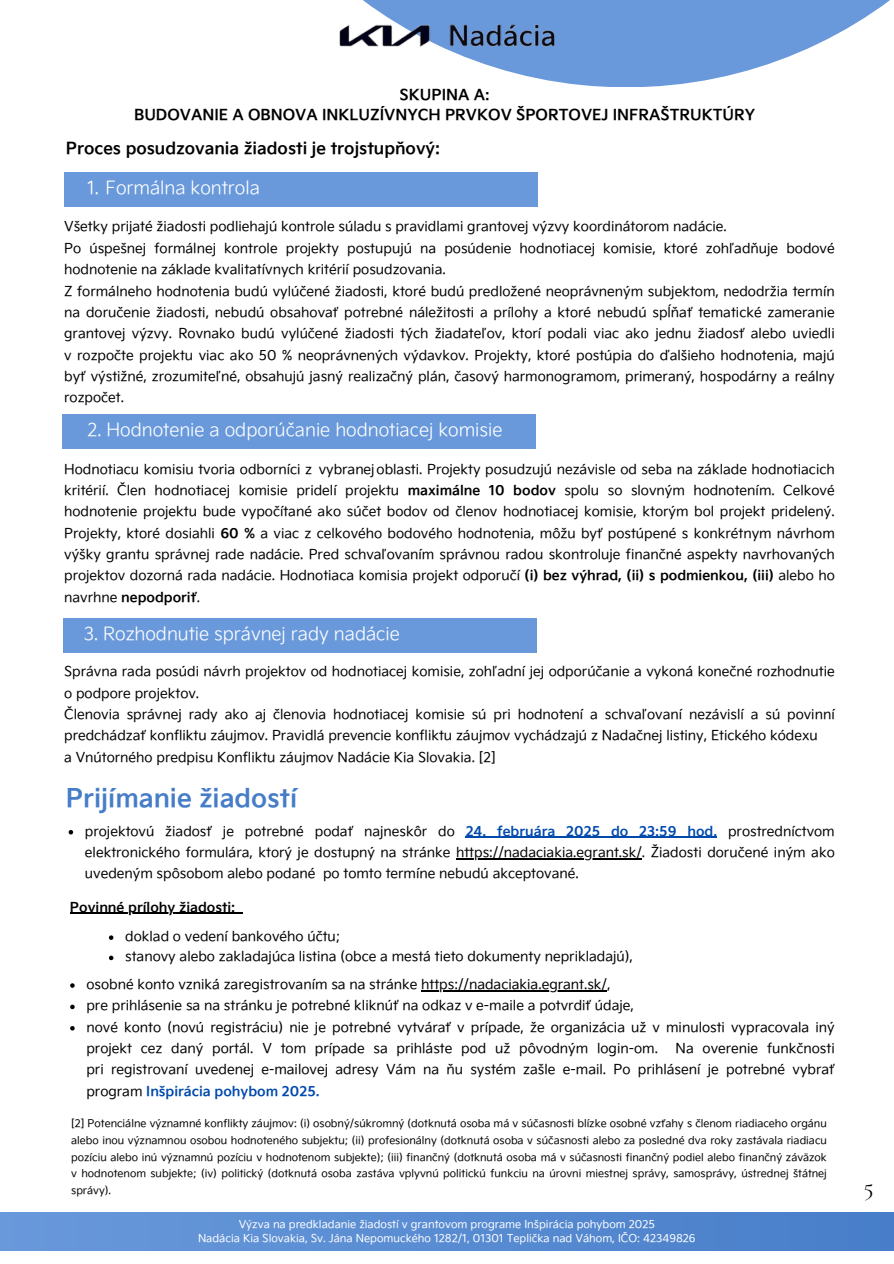
<style>
.page{position:relative;width:894px;height:1264px;background:#fff}
.page>*{position:absolute;margin:0;border:0;box-sizing:border-box;transform-origin:0 0}
.t1{font:25.5px "Kia Signature OTF Bold";color:#467dc8}
.t2{font:24px "Cormorant Garamond";color:#000}
.t3{font:18px "Kia Signature OTF Light";color:#fff}
.t4{font:16.5px "Kia Signature OTF Bold";color:#000}
.t5{font:15px/20.2px "Kia Signature OTF Bold";color:#000;text-align:center}
.t6{font:13.5px/21.3px "Kia Signature OTF Regular";color:#000}
.t7{font:13.5px "Kia Signature OTF Bold";color:#000}
.t8{font:10.8px "Kia Signature OTF Regular";color:#fff}
.t9{font:10.5px/16.6px "Kia Signature OTF Regular";color:#000;text-align:justify}
.s1{font-family:"Kia Signature OTF Bold"}
.s2{font-family:"Kia Signature OTF Bold";color:#004aad}
</style>
<div class="page">
<svg style="left:363px;top:0;width:527px;height:87px;fill:#6999db"></svg>
<img style="left:339px;top:16px;width:224px;height:37px">
<div style="left:64px;top:172px;width:473px;height:35px;background:#6999db"></div>
<div style="left:62px;top:414px;width:473px;height:35px;background:#6999db"></div>
<div style="left:63px;top:618px;width:473px;height:35px;background:#6999db"></div>
<svg style="left:69px;top:830px;width:4px;height:4px"></svg>
<hr style="left:465px;top:836px;width:252px;height:1px;background:#004aad">
<hr style="left:456px;top:858px;width:185px;height:1px;background:#000">
<hr style="left:70px;top:912px;width:165px;height:1px;background:#000">
<svg style="left:70px;top:983px;width:5px;height:4px"></svg>
<hr style="left:421px;top:990px;width:186px;height:1px;background:#000">
<svg style="left:70px;top:1004px;width:5px;height:5px"></svg>
<svg style="left:70px;top:1026px;width:5px;height:4px"></svg>
<svg style="left:109px;top:935px;width:4px;height:4px"></svg>
<svg style="left:109px;top:955px;width:4px;height:5px"></svg>
<div style="left:0;top:1212px;width:893px;height:38px;background:linear-gradient(to right,#6999db,#487ec9)"></div>
<p class="t5" style="left:134px;top:85px;width:622px">SKUPINA A:<br>BUDOVANIE A OBNOVA INKLUZÍVNYCH PRVKOV ŠPORTOVEJ INFRAŠTRUKTÚRY</p>
<h5 class="t4" style="left:66px;top:139px;width:375px">Proces posudzovania žiadosti je trojstupňový:</h5>
<p class="t3" style="left:87px;top:178px;width:174px">1. Formálna kontrola</p>
<h3 class="t6" style="left:64px;top:217px;width:664px">Všetky prijaté žiadosti podliehajú kontrole súladu s pravidlami grantovej výzvy koordinátorom nadácie.</h3>
<p class="t6" style="left:64px;top:238px;width:771px">Po úspešnej formálnej kontrole projekty postupujú na posúdenie hodnotiacej komisie, ktoré zohľadňuje bodové hodnotenie na základe kvalitatívnych kritérií posudzovania.</p>
<p class="t6" style="left:64px;top:281px;width:771px;text-align:justify">Z formálneho hodnotenia budú vylúčené žiadosti, ktoré budú predložené neoprávneným subjektom, nedodržia termín na doručenie žiadosti, nebudú obsahovať potrebné náležitosti a prílohy a ktoré nebudú spĺňať tematické zameranie grantovej výzvy. Rovnako budú vylúčené žiadosti tých žiadateľov, ktorí podali viac ako jednu žiadosť alebo uviedli v rozpočte projektu viac ako 50 % neoprávnených výdavkov. Projekty, ktoré postúpia do ďalšieho hodnotenia, majú byť výstižné, zrozumiteľné, obsahujú jasný realizačný plán, časový harmonogramom, primeraný, hospodárny a reálny rozpočet.</p>
<h4 class="t3" style="left:88px;top:420px;width:416px">2. Hodnotenie a odporúčanie hodnotiacej komisie</h4>
<p class="t6" style="left:64px;top:459px;width:771px;text-align:justify">Hodnotiacu komisiu tvoria odborníci z vybranejoblasti. Projekty posudzujú nezávisle od seba na základe hodnotiacich kritérií. Člen hodnotiacej komisie pridelí projektu <span class="s1">maximálne 10 bodov</span> spolu so slovným hodnotením. Celkové hodnotenie projektu bude vypočítané ako súčet bodov od členov hodnotiacej komisie, ktorým bol projekt pridelený.<br>Projekty, ktoré dosiahli <span class="s1">60 %</span> a viac z celkového bodového hodnotenia, môžu byť postúpené s konkrétnym návrhom výšky grantu správnej rade nadácie. Pred schvaľovaním správnou radou skontroluje finančné aspekty navrhovaných projektov dozorná rada nadácie. Hodnotiaca komisia projekt odporučí <span class="s1">(i) bez výhrad, (ii) s podmienkou, (iii)</span> alebo ho navrhne <span class="s1">nepodporiť</span>.</p>
<p class="t3" style="left:84px;top:624px;width:317px">3. Rozhodnutie správnej rady nadácie</p>
<h4 class="t6" style="left:64px;top:661px;width:771px">Správna rada posúdi návrh projektov od hodnotiacej komisie, zohľadní jej odporúčanie a vykoná konečné rozhodnutie o podpore projektov.</h4>
<p class="t6" style="left:64px;top:704px;width:771px">Členovia správnej rady ako aj členovia hodnotiacej komisie sú pri hodnotení a schvaľovaní nezávislí a sú povinní predchádzať konfliktu záujmov. Pravidlá prevencie konfliktu záujmov vychádzajú z Nadačnej listiny, Etického kódexu</p>
<p class="t6" style="left:64px;top:747px;width:433px">a Vnútorného predpisu Konfliktu záujmov Nadácie Kia Slovakia. [2]</p>
<h1 class="t1" style="left:66px;top:784px;width:233px">Prijímanie žiadostí</h1>
<p class="t6" style="left:85px;top:820px;width:751px">projektovú žiadosť je potrebné podať najneskôr do <span class="s2">24. februára 2025 do 23:59 hod.</span> prostredníctvom elektronického formulára, ktorý je dostupný na stránke https://nadaciakia.egrant.sk/. Žiadosti doručené iným ako</p>
<h6 class="t6" style="left:85px;top:863px;width:495px">uvedeným spôsobom alebo podané po tomto termíne nebudú akceptované.</h6>
<p class="t7" style="left:70px;top:899px;width:167px">Povinné prílohy žiadosti:</p>
<p class="t6" style="left:125px;top:926px;width:217px">doklad o vedení bankového účtu;</p>
<p class="t6" style="left:125px;top:946px;width:509px">stanovy alebo zakladajúca listina (obce a mestá tieto dokumenty neprikladajú),</p>
<p class="t6" style="left:86px;top:974px;width:525px">osobné konto vzniká zaregistrovaním sa na stránke https://nadaciakia.egrant.sk/,</p>
<p class="t6" style="left:86px;top:995px;width:549px">pre prihlásenie sa na stránku je potrebné kliknúť na odkaz v e-maile a potvrdiť údaje,</p>
<p class="t6" style="left:86px;top:1016px;width:749px">nové konto (novú registráciu) nie je potrebné vytvárať v prípade, že organizácia už v minulosti vypracovala iný</p>
<p class="t6" style="left:86px;top:1038px;width:573px">projekt cez daný portál. V tom prípade sa prihláste pod už pôvodným login-om.</p>
<p class="t6" style="left:86px;top:1038px;width:749px;text-align:justify;text-indent:589px">Na overenie funkčnosti pri registrovaní uvedenej e-mailovej adresy Vám na ňu systém zašle e-mail. Po prihlásení je potrebné vybrať program <span class="s2">Inšpirácia pohybom 2025.</span></p>
<p class="t9" style="left:71px;top:1115px;width:757px">[2] Potenciálne významné konflikty záujmov: (i) osobný/súkromný (dotknutá osoba má v súčasnosti blízke osobné vzťahy s členom riadiaceho orgánu alebo inou významnou osobou hodnoteného subjektu; (ii) profesionálny (dotknutá osoba v súčasnosti alebo za posledné dva roky zastávala riadiacu pozíciu alebo inú významnú pozíciu v hodnotenom subjekte); (iii) finančný (dotknutá osoba má v súčasnosti finančný podiel alebo finančný záväzok v hodnotenom subjekte; (iv) politický (dotknutá osoba zastáva vplyvnú politickú funkciu na úrovni miestnej správy, samosprávy, ústrednej štátnej správy).</p>
<p class="t8" style="left:238px;top:1217px;width:417px">Výzva na predkladanie žiadostí v grantovom programe Inšpirácia pohybom 2025</p>
<p class="t8" style="left:198px;top:1232px;width:499px">Nadácia Kia Slovakia, Sv. Jána Nepomuckého 1282/1, 01301 Teplička nad Váhom, IČO: 42349826</p>
<h2 class="t2" style="left:863px;top:1171px;width:11px">5</h2>
</div>
